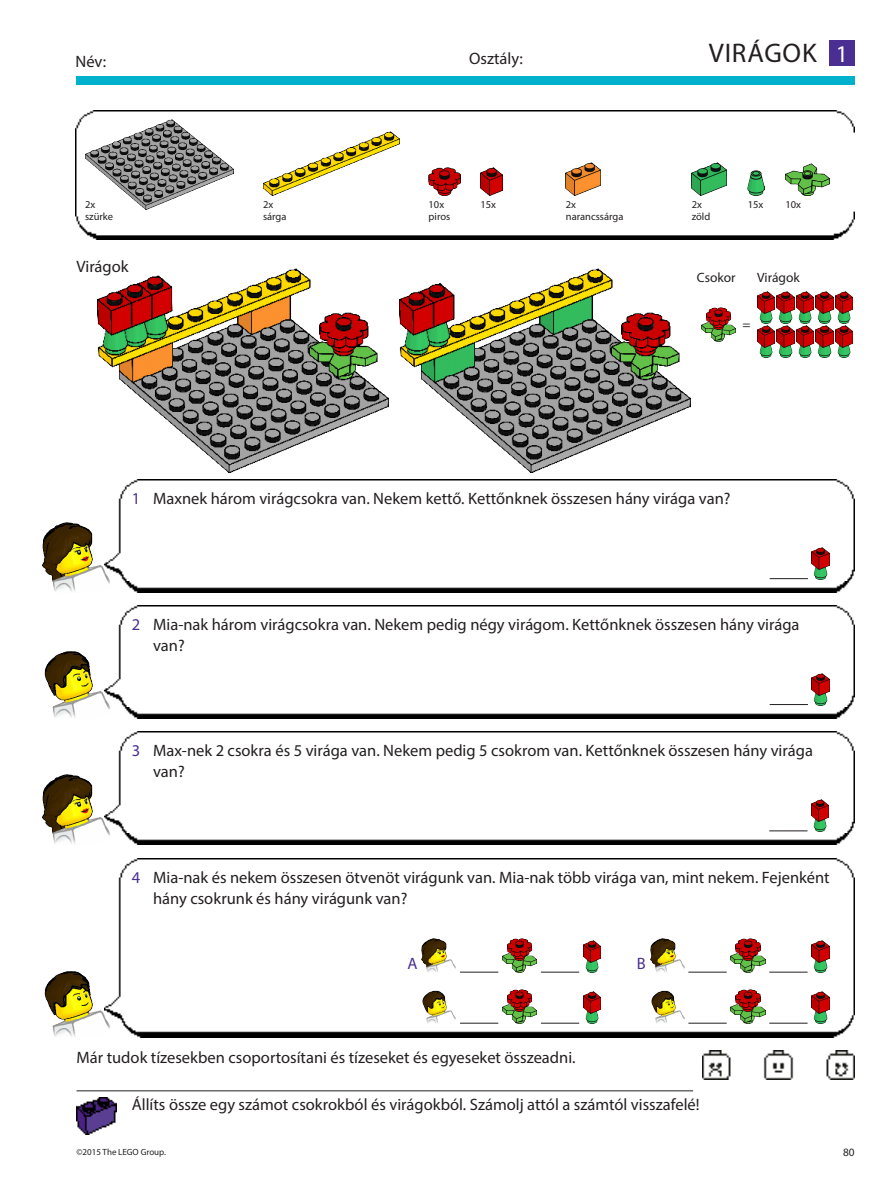
<style>
.page{position:relative;width:893px;height:1191px;background:#fff}
.page>*{position:absolute;margin:0;border:0;box-sizing:border-box;transform-origin:0 0}
.CHAPTER_18{font:27px "Myriad Pro";letter-spacing:.03em;color:#231f20}
.t1{font:24px "Myriad Pro";color:#fff}
.BODY_11_14_L{font:16.5px/21px "Myriad Pro";color:#231f20}
.HEADER_11{font:16.5px "Myriad Pro";color:#231f20}
.ABCD_1234{font:16.5px "Myriad Pro";color:#4a2e92}
.BODY_9_11{font:13.5px "Myriad Pro";color:#231f20}
.t2{font:11.25px "Myriad Pro";color:#231f20}
.ELEMENT_7_8{font:10.5px "Myriad Pro";color:#231f20}
.t3{font:9px "Myriad Pro";color:#231f20}
.s1{color:#4a2e92}
</style>
<div class="page">
<div style="left:77px;top:77px;width:778px;height:8px;background:#00b1cd"></div>
<hr style="left:77px;top:1090px;width:616px;height:1px;background:#231f20">
<img style="left:75px;top:111px;width:780px;height:128px">
<img style="left:111px;top:479px;width:744px;height:113px">
<img style="left:111px;top:605px;width:744px;height:113px">
<img style="left:111px;top:731px;width:744px;height:113px">
<img style="left:111px;top:858px;width:744px;height:179px">
<img style="left:702px;top:1050px;width:153px;height:29px">
<img style="left:77px;top:1097px;width:40px;height:37px">
<img style="left:43px;top:523px;width:68px;height:69px">
<img style="left:43px;top:775px;width:68px;height:69px">
<img style="left:44px;top:651px;width:67px;height:67px">
<img style="left:44px;top:971px;width:67px;height:66px">
<img style="left:85px;top:119px;width:149px;height:91px">
<img style="left:263px;top:131px;width:136px;height:65px">
<img style="left:429px;top:167px;width:31px;height:28px">
<img style="left:480px;top:167px;width:23px;height:29px">
<img style="left:566px;top:162px;width:35px;height:34px">
<img style="left:692px;top:162px;width:35px;height:34px">
<img style="left:748px;top:170px;width:16px;height:26px">
<img style="left:785px;top:164px;width:44px;height:32px">
<img style="left:98px;top:268px;width:290px;height:204px">
<img style="left:400px;top:268px;width:290px;height:204px">
<img style="left:835px;top:291px;width:18px;height:32px">
<img style="left:835px;top:325px;width:18px;height:32px">
<img style="left:816px;top:291px;width:17px;height:32px">
<img style="left:816px;top:325px;width:17px;height:32px">
<img style="left:796px;top:291px;width:18px;height:32px">
<img style="left:796px;top:325px;width:18px;height:32px">
<img style="left:777px;top:291px;width:17px;height:32px">
<img style="left:777px;top:325px;width:17px;height:32px">
<img style="left:757px;top:291px;width:18px;height:32px">
<img style="left:757px;top:325px;width:18px;height:32px">
<img style="left:701px;top:307px;width:35px;height:34px">
<hr style="left:770px;top:578px;width:38px;height:1px;background:#231f20">
<img style="left:812px;top:547px;width:17px;height:32px">
<hr style="left:770px;top:704px;width:38px;height:1px;background:#231f20">
<img style="left:812px;top:673px;width:17px;height:32px">
<img style="left:811px;top:799px;width:18px;height:32px">
<hr style="left:769px;top:830px;width:38px;height:1px;background:#231f20">
<hr style="left:688px;top:1022px;width:39px;height:1px;background:#231f20">
<hr style="left:460px;top:1022px;width:38px;height:1px;background:#231f20">
<hr style="left:688px;top:971px;width:39px;height:1px;background:#231f20">
<hr style="left:460px;top:971px;width:38px;height:1px;background:#231f20">
<hr style="left:769px;top:1022px;width:39px;height:1px;background:#231f20">
<hr style="left:541px;top:1022px;width:38px;height:1px;background:#231f20">
<hr style="left:769px;top:971px;width:39px;height:1px;background:#231f20">
<hr style="left:541px;top:971px;width:38px;height:1px;background:#231f20">
<img style="left:812px;top:991px;width:17px;height:32px">
<img style="left:583px;top:991px;width:18px;height:32px">
<img style="left:812px;top:940px;width:17px;height:32px">
<img style="left:583px;top:940px;width:18px;height:32px">
<img style="left:731px;top:990px;width:34px;height:33px">
<img style="left:503px;top:990px;width:34px;height:33px">
<img style="left:731px;top:939px;width:34px;height:33px">
<img style="left:503px;top:939px;width:34px;height:33px">
<img style="left:650px;top:989px;width:34px;height:34px">
<img style="left:422px;top:989px;width:34px;height:34px">
<img style="left:650px;top:938px;width:34px;height:34px">
<img style="left:422px;top:938px;width:34px;height:34px">
<div style="left:829px;top:40px;width:26px;height:26px;background:#4a2e92"></div>
<p class="BODY_11_14_L" style="left:77px;top:47px;width:46px">Name:</p>
<p class="BODY_11_14_L" style="left:472px;top:47px;width:39px">Class:</p>
<p class="BODY_11_14_L" style="left:75px;top:50px;width:32px">Név:</p>
<p class="BODY_11_14_L" style="left:469px;top:48px;width:55px">Osztály:</p>
<p class="ELEMENT_7_8" style="left:85px;top:198px;width:12px">2x</p>
<p class="ELEMENT_7_8" style="left:85px;top:210px;width:30px">szürke</p>
<p class="HEADER_11" style="left:77px;top:256px;width:54px">Virágok</p>
<p class="ELEMENT_7_8" style="left:263px;top:198px;width:12px">2x</p>
<p class="ELEMENT_7_8" style="left:263px;top:210px;width:25px">sárga</p>
<p class="ELEMENT_7_8" style="left:429px;top:198px;width:17px">10x</p>
<p class="ELEMENT_7_8" style="left:429px;top:210px;width:23px">piros</p>
<p class="ELEMENT_7_8" style="left:480px;top:198px;width:17px">15x</p>
<p class="ELEMENT_7_8" style="left:566px;top:198px;width:12px">2x</p>
<p class="ELEMENT_7_8" style="left:566px;top:210px;width:59px">narancssárga</p>
<p class="CHAPTER_18" style="left:709px;top:36px;width:109px">VIRÁGOK</p>
<p class="t1" style="left:836px;top:39px;width:14px">1</p>
<p class="ELEMENT_7_8" style="left:692px;top:198px;width:12px">2x</p>
<p class="ELEMENT_7_8" style="left:692px;top:210px;width:20px">zöld</p>
<p class="ELEMENT_7_8" style="left:748px;top:198px;width:17px">15x</p>
<p class="ELEMENT_7_8" style="left:785px;top:198px;width:17px">10x</p>
<p class="BODY_9_11" style="left:697px;top:269px;width:40px">Csokor</p>
<p class="BODY_9_11" style="left:757px;top:269px;width:44px">Virágok</p>
<p class="BODY_9_11" style="left:743px;top:316px;width:10px">=</p>
<p class="BODY_11_14_L" style="left:132px;top:488px;width:600px"><span class="s1">1</span> Maxnek három virágcsokra van. Nekem kettő. Kettőnknek összesen hány virága van?</p>
<p class="BODY_11_14_L" style="left:153px;top:614px;width:648px;text-indent:-21px"><span class="s1">2</span> Mia-nak három virágcsokra van. Nekem pedig négy virágom. Kettőnknek összesen hány virága van?</p>
<p class="BODY_11_14_L" style="left:153px;top:740px;width:661px;text-indent:-21px"><span class="s1">3</span> Max-nek 2 csokra és 5 virága van. Nekem pedig 5 csokrom van. Kettőnknek összesen hány virága van?</p>
<p class="BODY_11_14_L" style="left:153px;top:867px;width:678px;text-indent:-21px"><span class="s1">4</span> Mia-nak és nekem összesen ötvenöt virágunk van. Mia-nak több virága van, mint nekem. Fejenként hány csokrunk és hány virágunk van?</p>
<p class="ABCD_1234" style="left:407px;top:953px;width:12px">A</p>
<p class="ABCD_1234" style="left:637px;top:953px;width:10px">B</p>
<p class="BODY_11_14_L" style="left:77px;top:1046px;width:501px">Már tudok tízesekben csoportosítani és tízeseket és egyeseket összeadni.</p>
<p class="BODY_11_14_L" style="left:132px;top:1093px;width:569px">Állíts össze egy számot csokrokból és virágokból. Számolj attól a számtól visszafelé!</p>
<p class="t3" style="left:77px;top:1146px;width:91px">©2015 The LEGO Group.</p>
<p class="t2" style="left:843px;top:1145px;width:13px">80</p>
</div>
